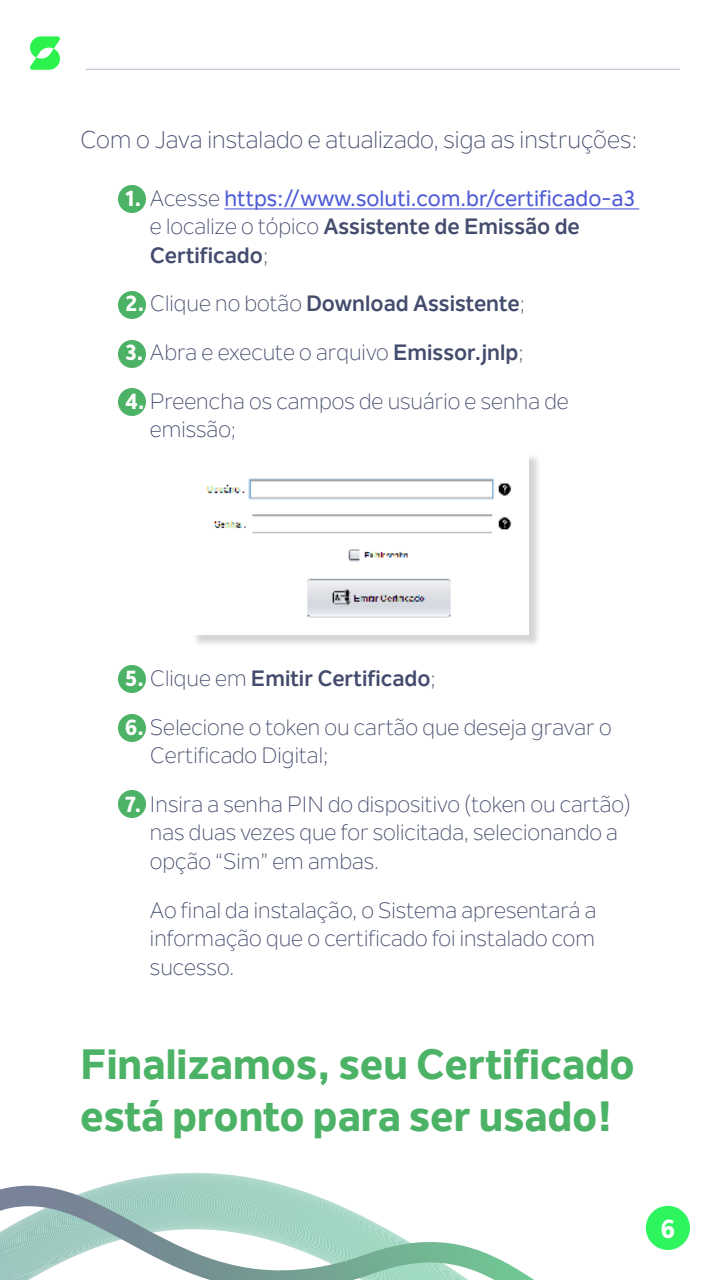
<style>
.page{position:relative;width:720px;height:1280px;background:#fff}
.page>*{position:absolute;margin:0;border:0;box-sizing:border-box;transform-origin:0 0}
.t1{font:800 42px/52px "Nolan Next";color:#4cb265}
.t2{font:800 26.1px "Nolan Next";color:#fff}
.t3{font:24px "Nolan Next";color:#444c6d}
.t4{font:22px/28.6px "Nolan Next";color:#444c6d}
.t5{font:500 22px/28.6px "Nolan Next";color:#4f5cd6}
.t6{font:700 22px "Nolan Next";color:#444c6d}
.s1{font-weight:800;color:#fff}
.s2{font-weight:400;color:#444c6d}
.s3{font-weight:700;color:#444c6d}
.s4{font-weight:400}
.s5{font-weight:700}
</style>
<div class="page">
<svg style="left:30px;top:36px;width:30px;height:34px"></svg>
<svg style="left:0;top:1173px;width:690px;height:107px"></svg>
<hr style="left:86px;top:69px;width:594px;height:1px;background:#b2bbd0">
<div style="left:118px;top:185px;width:28px;height:28px;background:#4cb265;border-radius:50%"></div>
<div style="left:118px;top:291px;width:28px;height:28px;background:#4cb265;border-radius:50%"></div>
<div style="left:118px;top:340px;width:28px;height:28px;background:#4cb265;border-radius:50%"></div>
<div style="left:118px;top:388px;width:28px;height:28px;background:#4cb265;border-radius:50%"></div>
<div style="left:118px;top:665px;width:28px;height:28px;background:#4cb265;border-radius:50%"></div>
<div style="left:118px;top:714px;width:28px;height:28px;background:#4cb265;border-radius:50%"></div>
<div style="left:118px;top:790px;width:28px;height:28px;background:#4cb265;border-radius:50%"></div>
<hr style="left:224px;top:208px;width:415px;height:1px;background:#4f5cd6">
<div style="left:193px;top:454px;width:349px;height:194px;background:#000;opacity:.17"></div>
<img style="left:193px;top:454px;width:336px;height:181px">
<p class="t3" style="left:80px;top:125px;width:559px">Com o Java instalado e atualizado, siga as instruções:</p>
<p class="t5" style="left:150px;top:184px;width:486px;text-indent:-25px"><span class="s1">1.</span> <span class="s2">Acesse</span> https://www.soluti.com.br/certificado-a3 <span class="s2">e localize o tópico</span> <span class="s3">Assistente de Emissão de<br>Certificado</span><span class="s2">;</span></p>
<p class="t6" style="left:125px;top:290px;width:402px"><span class="s1">2.</span> <span class="s4">Clique no botão</span> Download Assistente<span class="s4">;</span></p>
<p class="t4" style="left:125px;top:338px;width:400px"><span class="s1">3.</span> Abra e execute o arquivo <span class="s5">Emissor.jnlp</span>;</p>
<p class="t4" style="left:150px;top:387px;width:420px;text-indent:-25px"><span class="s1">4.</span> Preencha os campos de usuário e senha de emissão;</p>
<p class="t6" style="left:125px;top:665px;width:312px"><span class="s1">5.</span> <span class="s4">Clique em</span> Emitir Certificado<span class="s4">;</span></p>
<p class="t4" style="left:150px;top:713px;width:463px;text-indent:-25px"><span class="s1">6.</span> Selecione o token ou cartão que deseja gravar o<br>Certificado Digital;</p>
<p class="t4" style="left:150px;top:790px;width:483px;text-indent:-25px"><span class="s1">7.</span> Insira a senha PIN do dispositivo (token ou cartão) nas duas vezes que for solicitada, selecionando a opção “Sim” em ambas.</p>
<p class="t4" style="left:150px;top:896px;width:448px;text-align:justify;text-indent:-25px"><span class="s1">8.</span> Ao final da instalação, o Sistema apresentará a informação que o certificado foi instalado com sucesso.</p>
<h1 class="t1" style="left:80px;top:1038px;width:556px">Finalizamos, seu Certificado está pronto para ser usado!</h1>
<p class="t2" style="left:661px;top:1212px;width:16px">6</p>
</div>
